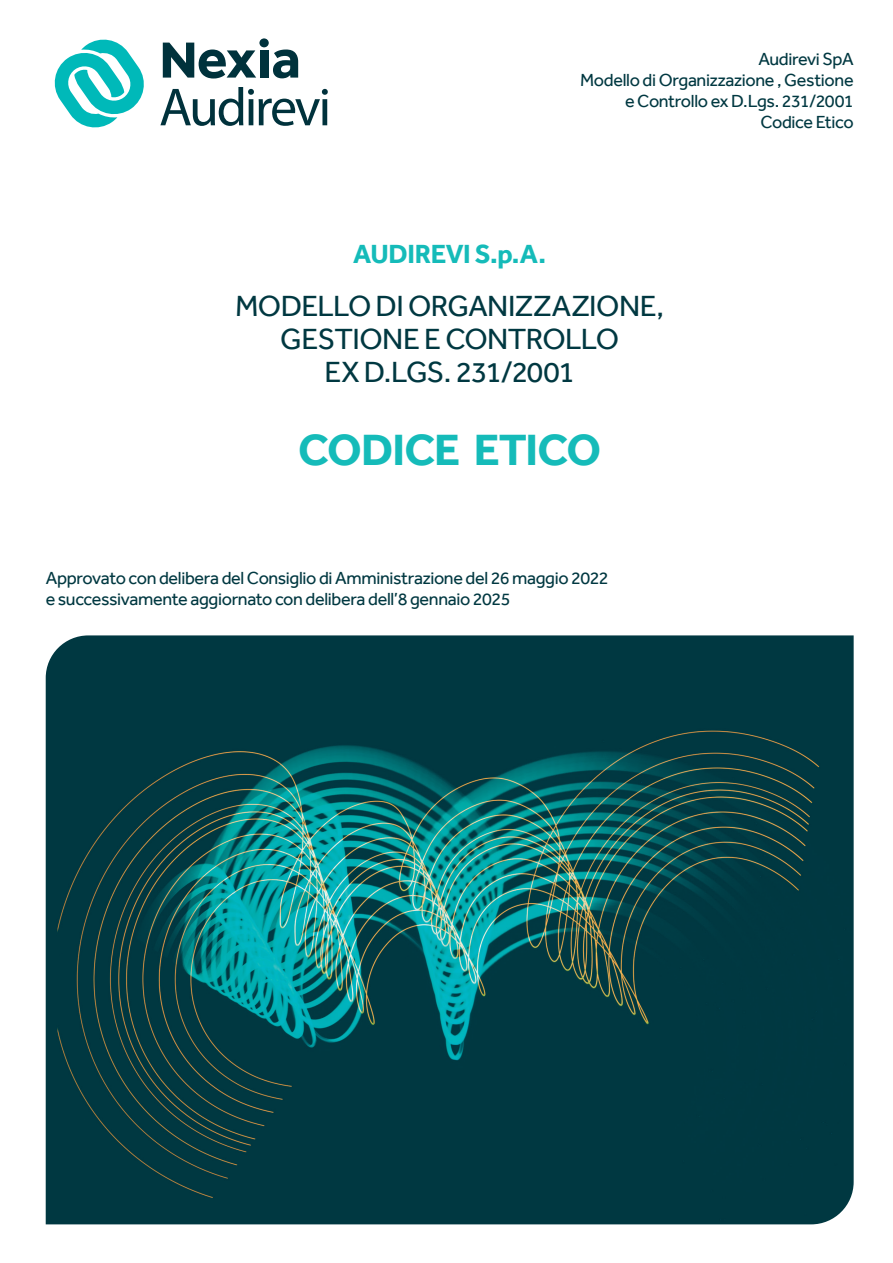
<style>
.page{position:relative;width:893px;height:1263px;background:#fff}
.page>*{position:absolute;margin:0;border:0;box-sizing:border-box;transform-origin:0 0}
.Brochure_Title_-_20_22pt{font:700 45px "Effra";letter-spacing:-.02em;color:#15bbb9}
.Brochure_Title_-_20_22pt-2{font:30px "Effra";letter-spacing:-.025em;color:#003841}
.Brochure_Title_-_20_22pt-3{font:700 27px "Effra";letter-spacing:-.015em;color:#15bbb9}
.Brochure_Title_-_20_22pt-4{font:18px "Effra";letter-spacing:-.02em;color:#003841}
</style>
<div class="page">
<img style="left:46px;top:635px;width:808px;height:589px">
<svg style="left:54px;top:39px;width:90px;height:89px"></svg>
<svg style="left:160px;top:87px;width:168px;height:39px"></svg>
<div style="left:259px;top:38px;width:10px;height:9px;background:#00323c;border-radius:50%"></div>
<div style="left:260px;top:50px;width:8px;height:28px;background:#00323c"></div>
<svg style="left:273px;top:50px;width:25px;height:28px"></svg>
<svg style="left:163px;top:43px;width:93px;height:36px"></svg>
<p class="Brochure_Title_-_20_22pt-4" style="left:758px;top:48px;width:97px">Audirevi SpA</p>
<p class="Brochure_Title_-_20_22pt-4" style="left:580px;top:69px;width:275px">Modello di Organizzazione , Gestione</p>
<p class="Brochure_Title_-_20_22pt-4" style="left:625px;top:90px;width:230px">e Controllo ex D.Lgs. 231/2001</p>
<p class="Brochure_Title_-_20_22pt-4" style="left:760px;top:111px;width:95px">Codice Etico</p>
<p class="Brochure_Title_-_20_22pt-3" style="left:353px;top:238px;width:194px">AUDIREVI S.p.A.</p>
<p class="Brochure_Title_-_20_22pt-2" style="left:235px;top:288px;width:431px">MODELLO DI ORGANIZZAZIONE,</p>
<p class="Brochure_Title_-_20_22pt-2" style="left:280px;top:321px;width:340px">GESTIONE E CONTROLLO</p>
<p class="Brochure_Title_-_20_22pt-2" style="left:325px;top:354px;width:252px">EX D.LGS. 231/2001</p>
<p class="Brochure_Title_-_20_22pt" style="left:298px;top:423px;width:304px">CODICE ETICO</p>
<p class="Brochure_Title_-_20_22pt-4" style="left:46px;top:568px;width:564px">Approvato con delibera del Consiglio di Amministrazione del 26 maggio 2022</p>
<p class="Brochure_Title_-_20_22pt-4" style="left:46px;top:589px;width:466px">e successivamente aggiornato con delibera dell’8 gennaio 2025</p>
</div>
